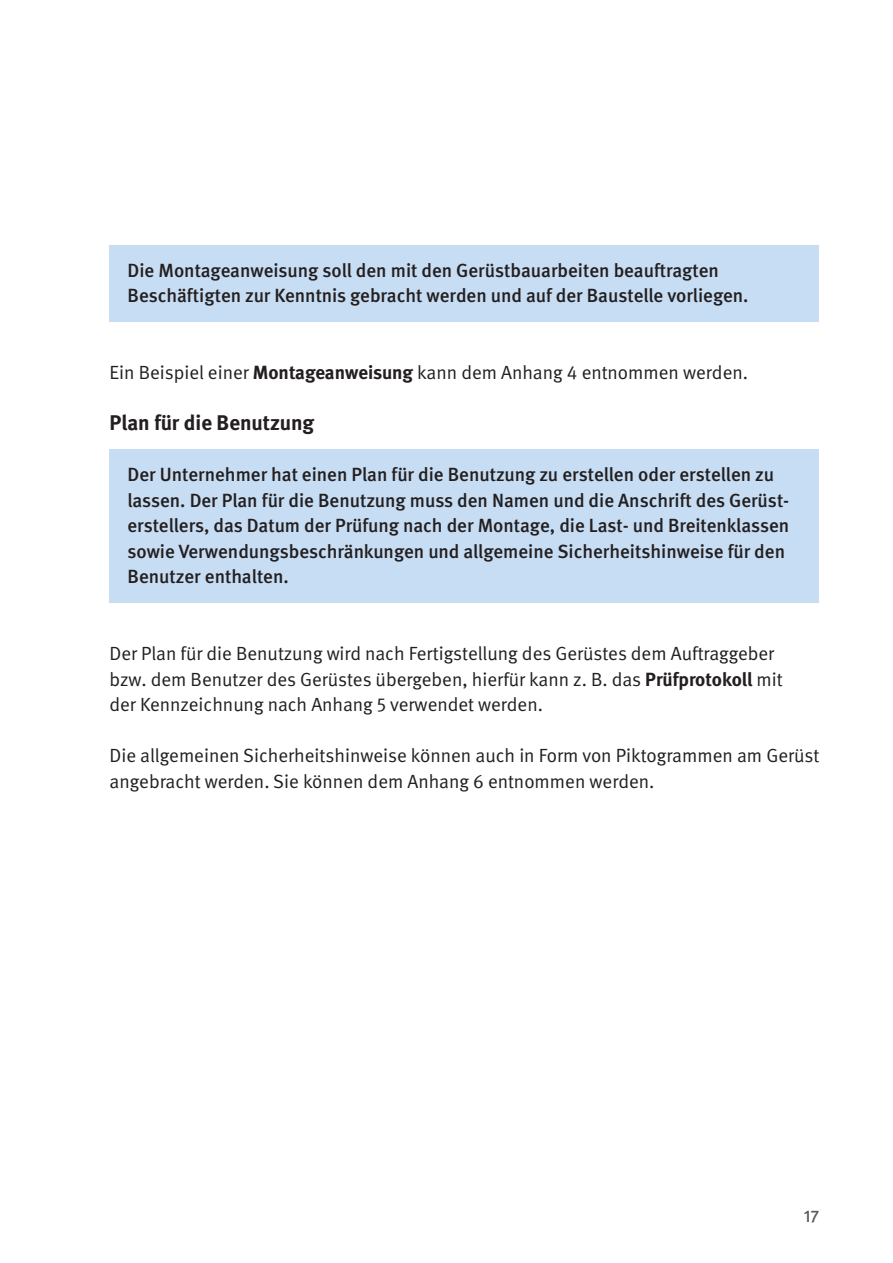
<style>
.page{position:relative;width:893px;height:1263px;background:#fff}
.page>*{position:absolute;margin:0;border:0;box-sizing:border-box;transform-origin:0 0}
.t1{font:700 21.15px "DGUV Meta";color:#231f20}
.t2{font:500 19.05px/25.5px "DGUV Meta";color:#231f20}
.t3{font:19.05px/25.5px "DGUV Meta";color:#231f20}
.t4{font:500 16.95px "DGUV Meta";color:#58595b}
.s1{font-weight:700}
</style>
<div class="page">
<div style="left:110px;top:245px;width:709px;height:77px;background:#c7ddf3"></div>
<div style="left:110px;top:449px;width:709px;height:154px;background:#c7ddf3"></div>
<p class="t2" style="left:128px;top:259px;width:622px">Die Montageanweisung soll den mit den Gerüstbauarbeiten beauftragten<br>Beschäftigten zur Kenntnis gebracht werden und auf der Baustelle vorliegen.</p>
<p class="t3" style="left:110px;top:361px;width:640px">Ein Beispiel einer <span class="s1">Montageanweisung</span> kann dem Anhang 4 entnommen werden.</p>
<p class="t1" style="left:110px;top:415px;width:206px">Plan für die Benutzung</p>
<p class="t2" style="left:128px;top:463px;width:663px">Der Unternehmer hat einen Plan für die Benutzung zu erstellen oder erstellen zu lassen. Der Plan für die Benutzung muss den Namen und die Anschrift des Gerüst&shy;erstellers, das Datum der Prüfung nach der Montage, die Last- und Breitenklassen sowie Verwendungsbeschränkungen und allgemeine Sicherheitshinweise für den Benutzer enthalten.</p>
<p class="t3" style="left:110px;top:642px;width:675px">Der Plan für die Benutzung wird nach Fertigstellung des Gerüstes dem Auftraggeber bzw. dem Benutzer des Gerüstes übergeben, hierfür kann z. B. das <span class="s1">Prüfprotokoll</span> mit der Kennzeichnung nach Anhang 5 verwendet werden.</p>
<p class="t3" style="left:110px;top:744px;width:711px">Die allgemeinen Sicherheitshinweise können auch in Form von Piktogrammen am Gerüst angebracht werden. Sie können dem Anhang 6 entnommen werden.</p>
<p class="t4" style="left:804px;top:1210px;width:17px">17</p>
</div>
